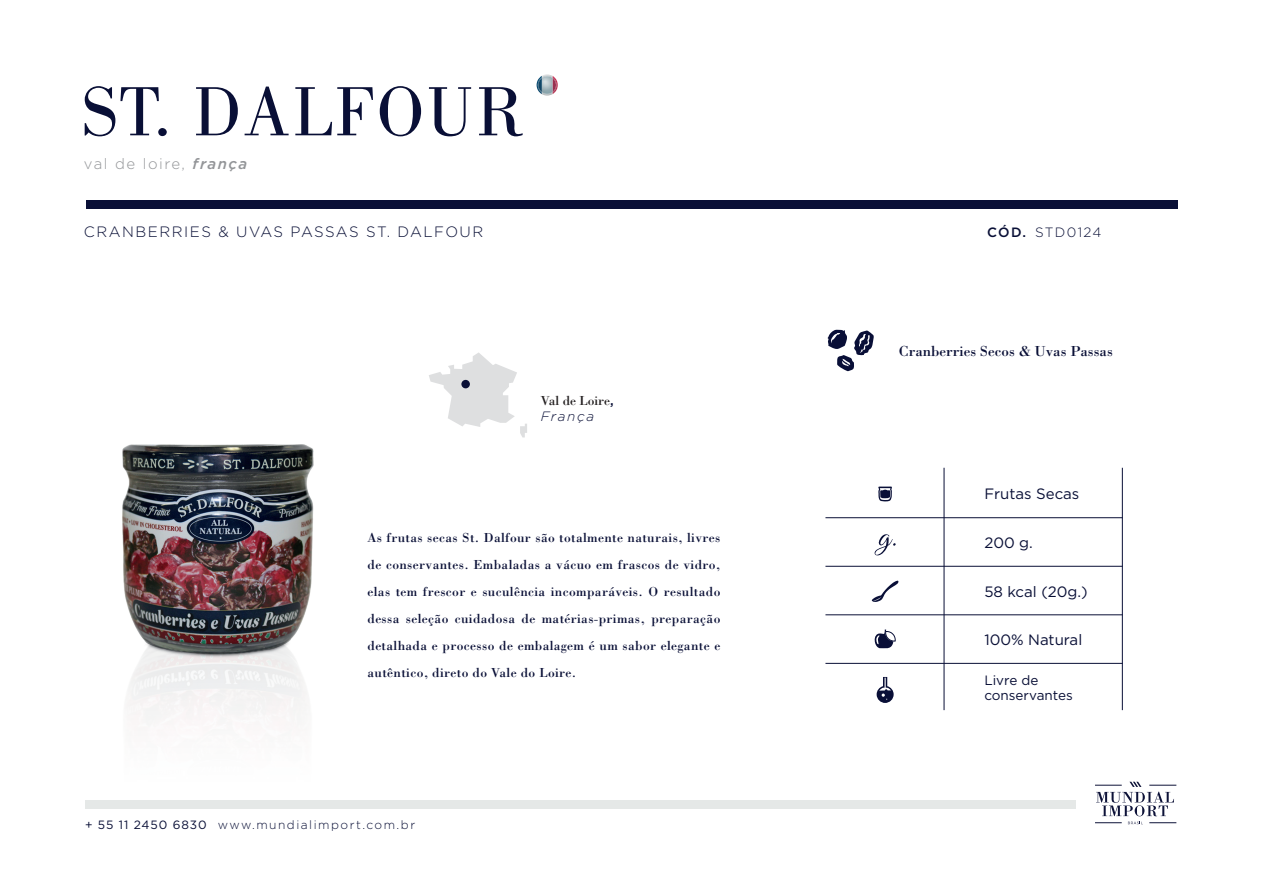
<style>
.page{position:relative;width:1263px;height:893px;background:#fff}
.page>*{position:absolute;margin:0;border:0;box-sizing:border-box;transform-origin:0 0}
.t1{font:72px "Bodoni Std";letter-spacing:.025em;color:#090f36}
.t2{font:15px "Gotham";color:#090f36}
.t3{font:300 15px "Gotham";letter-spacing:.1em;color:#090f36}
.t4{font:15px "Bodoni Std";color:#090f36}
.t5{font:300 15px "Gotham";letter-spacing:.1em;color:#939598}
.t6{font:13.5px/27px "Bodoni Std";letter-spacing:.025em;color:#090f36;text-align:justify}
.t7{font:13.5px/15px "Gotham";color:#090f36}
.t8{font:13.5px "Bodoni Std";color:#231f20}
.t9{font:300 13.5px "Gotham";letter-spacing:.095em;color:#090f36}
.t10{font:italic 300 13.5px "Gotham";letter-spacing:.125em;color:#090f36}
.t11{font:500 13.5px "Gotham";color:#090f36}
.t12{font:300 12px "Gotham";letter-spacing:.125em;color:#090f36}
.s1{font-weight:500;font-style:italic}
.s2{font-family:"Gotham";font-weight:500;color:#090f36}
.s3{font-weight:400}
</style>
<div class="page">
<svg style="left:872px;top:581px;width:26px;height:21px"></svg>
<svg style="left:1095px;top:822px;width:27px;height:1px"></svg>
<svg style="left:1149px;top:822px;width:27px;height:1px"></svg>
<svg style="left:1128px;top:822px;width:15px;height:2px"></svg>
<svg style="left:1095px;top:782px;width:81px;height:34px"></svg>
<div style="left:87px;top:200px;width:1091px;height:9px;background:#090f36"></div>
<div style="left:86px;top:800px;width:990px;height:8px;background:#e5e8e7"></div>
<hr style="left:944px;top:468px;width:1px;height:242px;background:#090f36">
<hr style="left:1122px;top:468px;width:1px;height:242px;background:#090f36">
<hr style="left:825px;top:517px;width:298px;height:1px;background:#090f36">
<hr style="left:825px;top:566px;width:298px;height:1px;background:#090f36">
<hr style="left:825px;top:615px;width:298px;height:1px;background:#090f36">
<hr style="left:825px;top:663px;width:298px;height:1px;background:#090f36">
<svg style="left:875px;top:534px;width:21px;height:21px"></svg>
<svg style="left:536px;top:74px;width:22px;height:22px"></svg>
<svg style="left:429px;top:352px;width:98px;height:85px"></svg>
<div style="left:461px;top:380px;width:9px;height:8px;background:#090f36;border-radius:50%"></div>
<svg style="left:878px;top:487px;width:14px;height:14px"></svg>
<svg style="left:875px;top:629px;width:20px;height:19px"></svg>
<svg style="left:877px;top:677px;width:17px;height:26px"></svg>
<svg style="left:827px;top:330px;width:47px;height:41px"></svg>
<img style="left:122px;top:445px;width:191px;height:275px">
<h1 class="t1" style="left:82px;top:72px;width:444px">ST. DALFOUR</h1>
<p class="t5" style="left:84px;top:154px;width:165px">val de loire, <span class="s1">frança</span></p>
<p class="t3" style="left:84px;top:222px;width:401px">CRANBERRIES &amp; UVAS PASSAS ST. DALFOUR</p>
<p class="t8" style="left:541px;top:392px;width:75px">Val de Loire<span class="s2">,</span></p>
<p class="t10" style="left:541px;top:408px;width:55px">França</p>
<p class="t6" style="left:367px;top:524px;width:354px">As frutas secas St. Dalfour são totalmente naturais, livres de conservantes. Embaladas a vácuo em frascos de vidro, elas tem frescor e suculência incomparáveis. O resultado dessa seleção cuidadosa de matérias-primas, preparação detalhada e processo de embalagem é um sabor elegante e autêntico, direto do Vale do Loire.</p>
<p class="t12" style="left:85px;top:817px;width:332px"><span class="s3">+ 55 11 2450 6830</span> www.mundialimport.com.br</p>
<p class="t11" style="left:987px;top:224px;width:40px">CÓD.</p>
<p class="t9" style="left:1035px;top:224px;width:68px">STD0124</p>
<p class="t4" style="left:899px;top:342px;width:216px">Cranberries Secos &amp; Uvas Passas</p>
<p class="t2" style="left:984px;top:484px;width:97px">Frutas Secas</p>
<p class="t2" style="left:984px;top:533px;width:50px">200 g.</p>
<p class="t2" style="left:984px;top:582px;width:105px">58 kcal (20g.)</p>
<p class="t2" style="left:984px;top:630px;width:99px">100% Natural</p>
<p class="t7" style="left:984px;top:673px;width:90px">Livre de conservantes</p>
</div>
